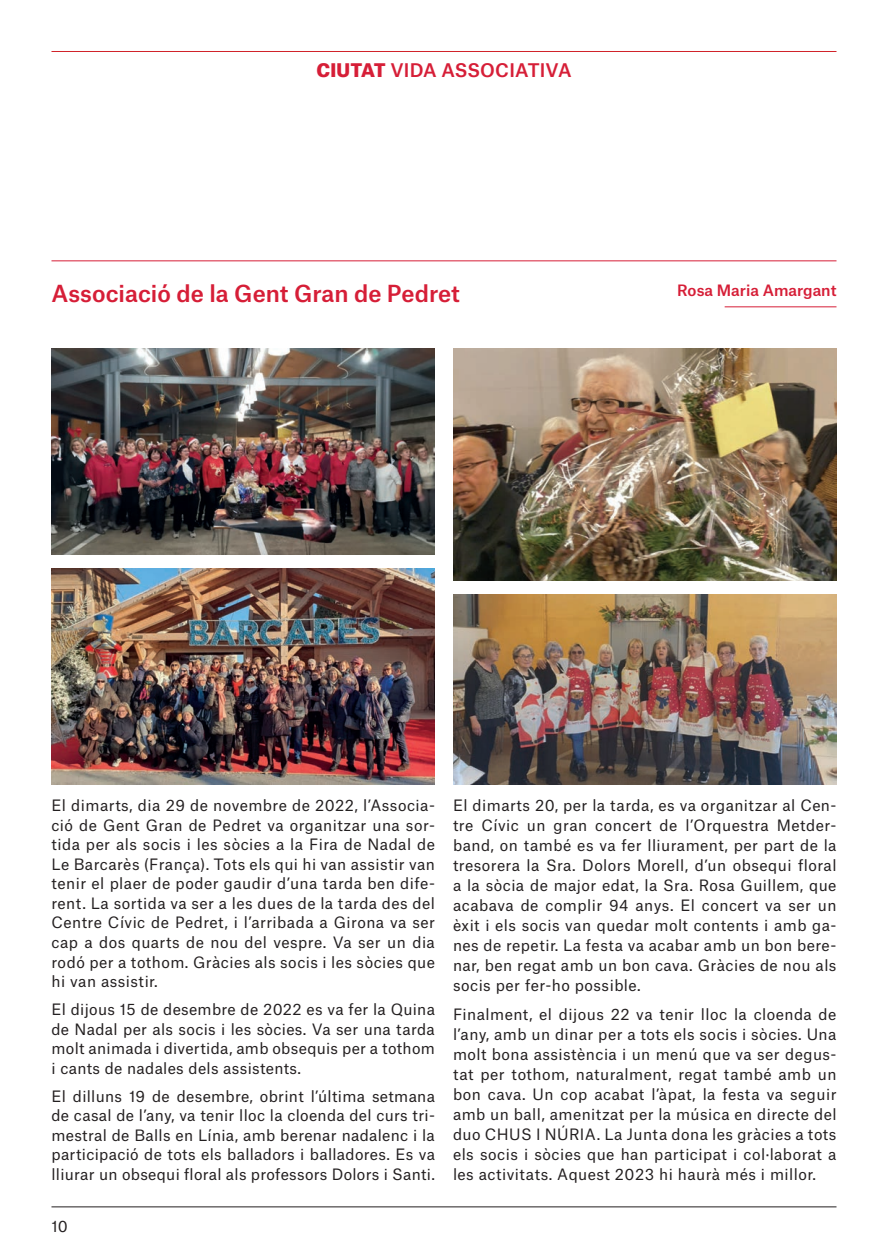
<style>
.page{position:relative;width:888px;height:1258px;background:#fff}
.page>*{position:absolute;margin:0;border:0;box-sizing:border-box;transform-origin:0 0}
.t1{font:500 22.5px "Atlas Grotesk";color:#d61e37}
.t2{font:500 18px "Atlas Grotesk";letter-spacing:.01em;color:#d61e37}
.texto_corrido{font:15px/20px "Atlas Grotesk";letter-spacing:.03em;color:#231f20;text-align:justify}
.t3{font:500 15px "Atlas Grotesk";color:#d61e37}
.s1{font-weight:900}
</style>
<div class="page">
<hr style="left:51px;top:51px;width:785px;height:1px;background:#d1232a">
<hr style="left:51px;top:1206px;width:785px;height:1px;background:#231f20">
<hr style="left:51px;top:260px;width:785px;height:1px;background:#d61e37">
<hr style="left:725px;top:306px;width:111px;height:1px;background:#d61e37">
<img style="left:453px;top:594px;width:384px;height:190px">
<img style="left:51px;top:568px;width:384px;height:216px">
<img style="left:453px;top:349px;width:383px;height:231px">
<img style="left:51px;top:349px;width:384px;height:205px">
<p class="t2" style="left:316px;top:55px;width:257px"><span class="s1">CIUTAT</span> VIDA ASSOCIATIVA</p>
<p class="t1" style="left:51px;top:275px;width:410px">Associació de la Gent Gran de Pedret</p>
<p class="t3" style="left:677px;top:278px;width:161px">Rosa Maria Amargant</p>
<p class="texto_corrido" style="left:51px;top:794px;width:385px;line-height:19.5px">El dimarts, dia 29 de novembre de 2022, l’Associa&shy;ció de Gent Gran de Pedret va organitzar una sor&shy;tida per als socis i les sòcies a la Fira de Nadal de Le Barcarès (França). Tots els qui hi van assistir van tenir el plaer de poder gaudir d’una tarda ben dife&shy;rent. La sortida va ser a les dues de la tarda des del Centre Cívic de Pedret, i l’arribada a Girona va ser cap a dos quarts de nou del vespre. Va ser un dia rodó per a tothom. Gràcies als socis i les sòcies que hi van assistir.</p>
<p class="texto_corrido" style="left:51px;top:998px;width:385px;line-height:19.5px">El dijous 15 de desembre de 2022 es va fer la Quina de Nadal per als socis i les sòcies. Va ser una tarda molt animada i divertida, amb obsequis per a tothom i cants de nadales dels assistents.</p>
<p class="texto_corrido" style="left:51px;top:1085px;width:385px;line-height:19.5px">El dilluns 19 de desembre, obrint l’última setmana de casal de l’any, va tenir lloc la cloenda del curs tri&shy;mestral de Balls en Línia, amb berenar nadalenc i la participació de tots els balladors i balladores. Es va lliurar un obsequi floral als professors Dolors i Santi.</p>
<p class="texto_corrido" style="left:51px;top:1214px;width:18px">10</p>
<p class="texto_corrido" style="left:453px;top:794px;width:385px">El dimarts 20, per la tarda, es va organitzar al Cen&shy;tre Cívic un gran concert de l’Orquestra Metder&shy;band, on també es va fer lliurament, per part de la tresorera la Sra. Dolors Morell, d’un obsequi floral a la sòcia de major edat, la Sra. Rosa Guillem, que acabava de complir 94 anys. El concert va ser un èxit i els socis van quedar molt contents i amb ga&shy;nes de repetir. La festa va acabar amb un bon bere&shy;nar, ben regat amb un bon cava. Gràcies de nou als socis per fer-ho possible.</p>
<p class="texto_corrido" style="left:453px;top:1002px;width:385px">Finalment, el dijous 22 va tenir lloc la cloenda de l’any, amb un dinar per a tots els socis i sòcies. Una molt bona assistència i un menú que va ser degus&shy;tat per tothom, naturalment, regat també amb un bon cava. Un cop acabat l’àpat, la festa va seguir amb un ball, amenitzat per la música en directe del duo CHUS I NÚRIA. La Junta dona les gràcies a tots els socis i sòcies que han participat i col·laborat a les activitats. Aquest 2023 hi haurà més i millor.</p>
</div>
